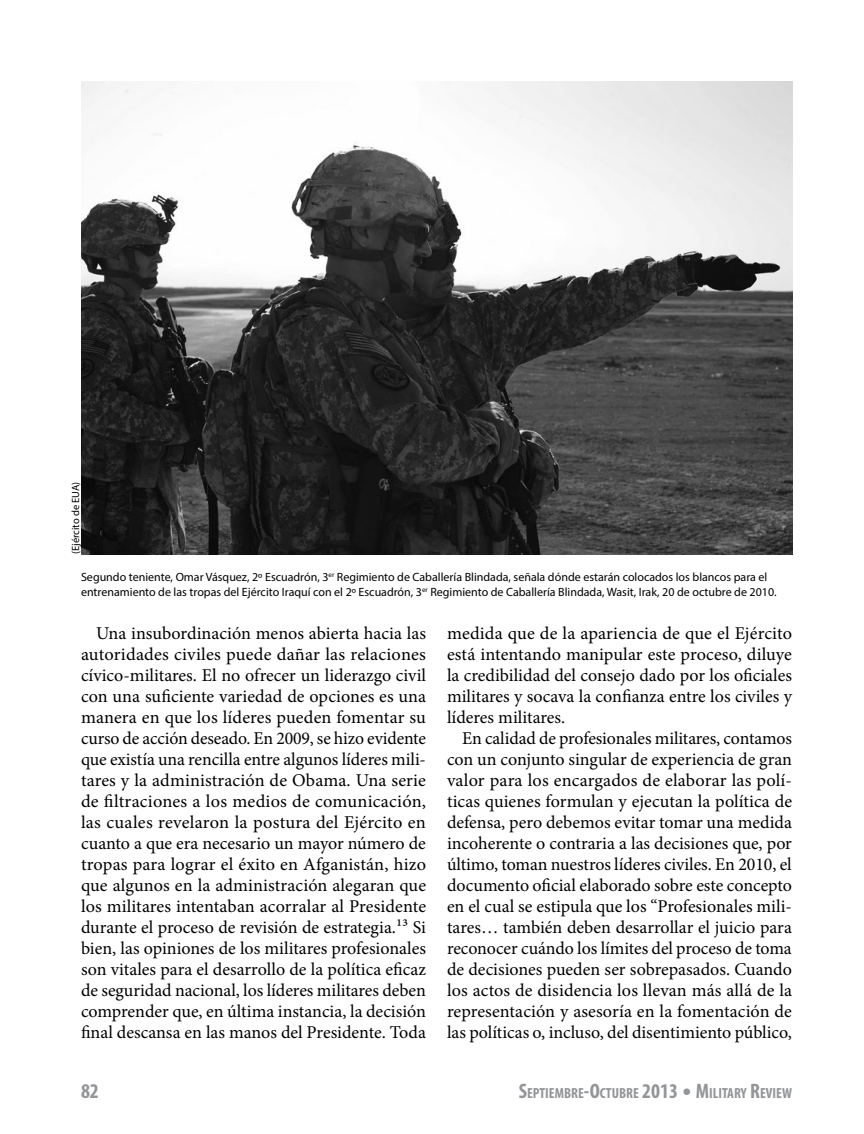
<style>
.page{position:relative;width:864px;height:1134px;background:#fff}
.page>*{position:absolute;margin:0;border:0;box-sizing:border-box;transform-origin:0 0}
.t1{font:700 condensed 21px "Myriad Pro";color:#939598}
.t2{font:18px/21px "Minion Pro";color:#000;text-align:justify}
.t3{font:700 condensed 14.7px "Myriad Pro";color:#939598}
.t4{font:12px/15px "Myriad Pro";color:#000}
.t5{font:10.5px "Myriad Pro";color:#000}
.s1{font-size:21px}
.s2{font-weight:400;font-stretch:normal;font-size:31.5px}
</style>
<div class="page">
<img style="left:82px;top:81px;width:711px;height:473px">
<p class="t5" style="left:69px;top:554px;width:74px;rotate:-90deg">(Ejército de EUA)</p>
<p class="t4" style="left:81px;top:569px;width:697px">Segundo teniente, Omar Vásquez, 2º Escuadrón, 3<sup>er</sup> Regimiento de Caballería Blindada, señala dónde estarán colocados los blancos para el entrenamiento de las tropas del Ejército Iraquí con el 2º Escuadrón, 3<sup>er</sup> Regimiento de Caballería Blindada, Wasit, Irak, 20 de octubre de 2010.</p>
<p class="t2" style="left:81px;top:623px;width:347px;text-indent:15px">Una insubordinación menos abierta hacia las autoridades civiles puede dañar las relaciones cívico-militares. El no ofrecer un liderazgo civil con una suficiente variedad de opciones es una manera en que los líderes pueden fomentar su curso de acción deseado. En 2009, se hizo evidente que existía una rencilla entre algunos líderes mili&shy;tares y la administración de Obama. Una serie de filtraciones a los medios de comunicación, las cuales revelaron la postura del Ejército en cuanto a que era necesario un mayor número de tropas para lograr el éxito en Afganistán, hizo que algunos en la administración alegaran que los militares intentaban acorralar al Presidente durante el proceso de revisión de estrategia.13 Si bien, las opiniones de los militares profesionales son vitales para el desarrollo de la política eficaz de seguridad nacional, los líderes militares deben comprender que, en última instancia, la decisión final descansa en las manos del Presidente. Toda</p>
<p class="t2" style="left:447px;top:623px;width:347px">medida que de la apariencia de que el Ejército está intentando manipular este proceso, diluye la credibilidad del consejo dado por los oficiales militares y socava la confianza entre los civiles y líderes militares.</p>
<p class="t2" style="left:447px;top:728px;width:347px;text-indent:15px">En calidad de profesionales militares, contamos con un conjunto singular de experiencia de gran valor para los encargados de elaborar las polí&shy;ticas quienes formulan y ejecutan la política de defensa, pero debemos evitar tomar una medida incoherente o contraria a las decisiones que, por último, toman nuestros líderes civiles. En 2010, el documento oficial elaborado sobre este concepto en el cual se estipula que los “Profesionales mili&shy;tares… también deben desarrollar el juicio para reconocer cuándo los límites del proceso de toma de decisiones pueden ser sobrepasados. Cuando los actos de disidencia los llevan más allá de la representación y asesoría en la fomentación de las políticas o, incluso, del disentimiento público,</p>
<p class="t1" style="left:81px;top:1078px;width:19px">82</p>
<p class="t3" style="left:519px;top:1084px;width:275px"><span class="s1">S</span>EPTIEMBRE<span class="s1">-O</span>CTUBRE <span class="s1">2013</span> <span class="s2">•</span> <span class="s1">M</span>ILITARY <span class="s1">R</span>EVIEW</p>
</div>
